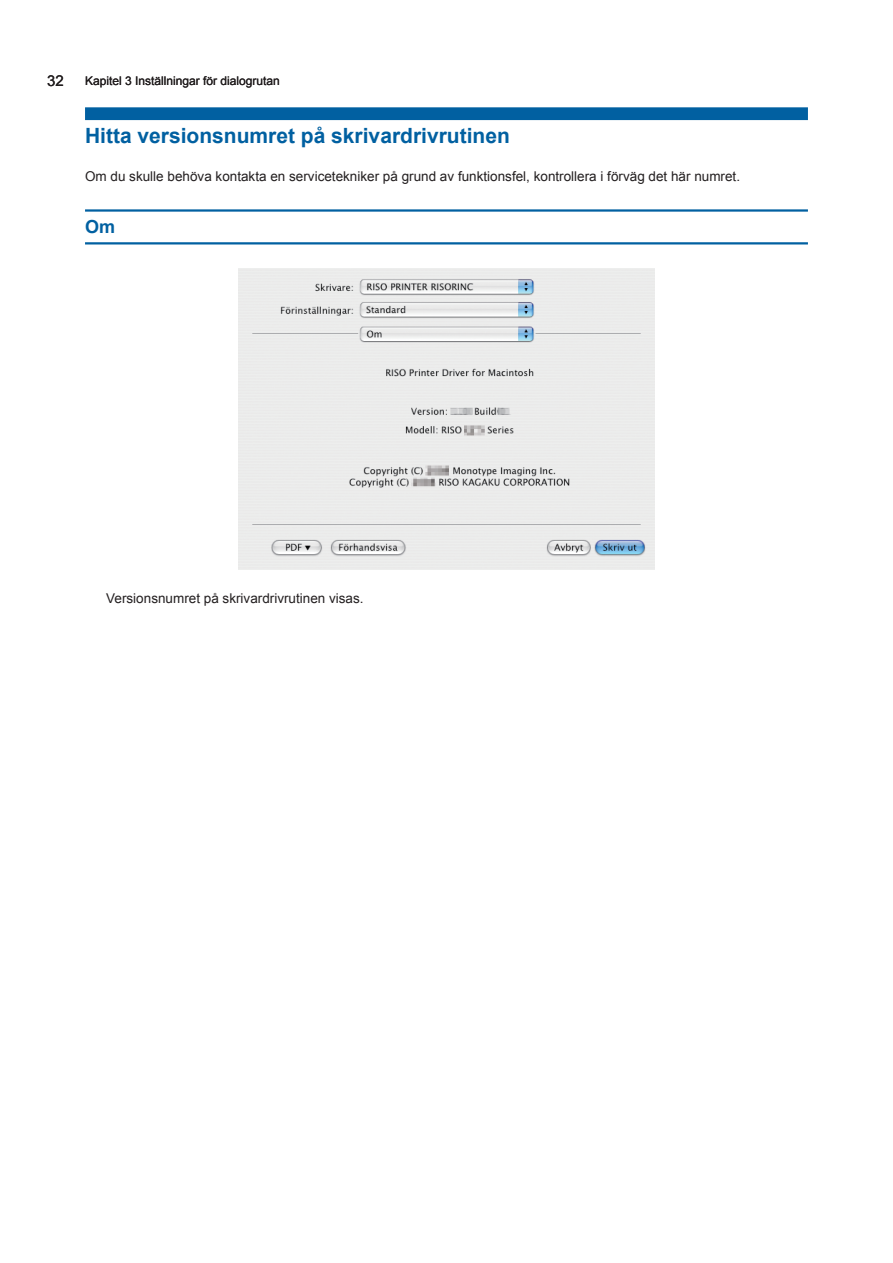
<style>
.page{position:relative;width:893px;height:1263px;background:#fff}
.page>*{position:absolute;margin:0;border:0;box-sizing:border-box;transform-origin:0 0}
.t1{font:700 21px "Arial";color:#0160a1}
.t2{font:700 18px "Arial";color:#0160a1}
.t3{font:15px "Arial";color:#231f20}
.t4{font:13.5px "Arial";color:#231f20}
.t5{font:12px "Arial";color:#231f20}
</style>
<div class="page">
<div style="left:85px;top:107px;width:723px;height:13px;background:#0160a1"></div>
<hr style="left:85px;top:209px;width:723px;height:3px;background:#0160a1">
<hr style="left:85px;top:242px;width:723px;height:2px;background:#0160a1">
<img style="left:238px;top:268px;width:417px;height:302px">
<p class="t3" style="left:47px;top:71px;width:18px">32</p>
<p class="t5" style="left:85px;top:73px;width:196px">Kapitel 3 Inställningar för dialogrutan</p>
<h1 class="t1" style="left:85px;top:121px;width:426px">Hitta versionsnumret på skrivardrivrutinen</h1>
<p class="t4" style="left:85px;top:167px;width:657px">Om du skulle behöva kontakta en servicetekniker på grund av funktionsfel, kontrollera i förväg det här numret.</p>
<h2 class="t2" style="left:85px;top:215px;width:32px">Om</h2>
<p class="t4" style="left:106px;top:589px;width:259px">Versionsnumret på skrivardrivrutinen visas.</p>
</div>
